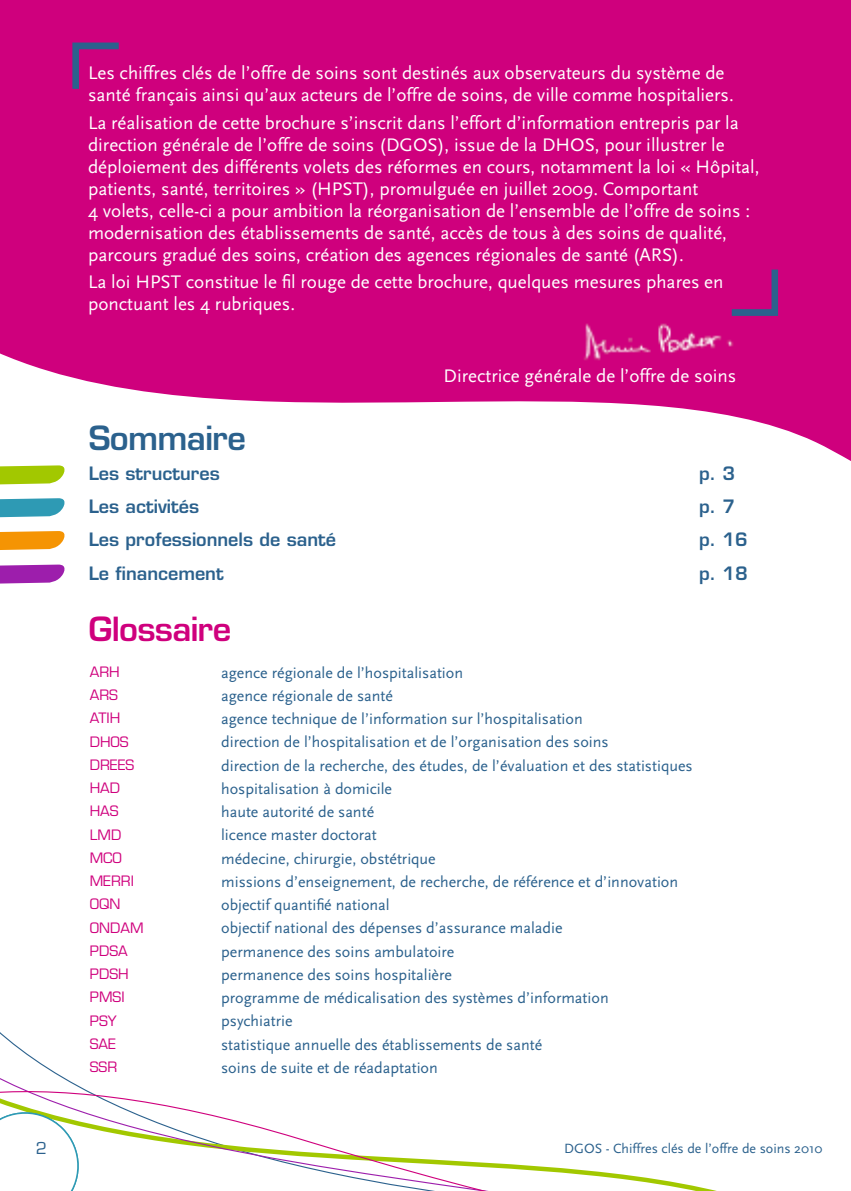
<style>
.page{position:relative;width:851px;height:1191px;background:#fff}
.page>*{position:absolute;margin:0;border:0;box-sizing:border-box;transform-origin:0 0}
.t1{font:600 32.4px "Eurostile";letter-spacing:-.02em;color:#cf007d}
.t2{font:600 32.4px "Eurostile";letter-spacing:-.02em;color:#2b618d}
.t3{font:19px/22px "Scala Sans";color:#fff}
.t4{font:600 18px "Eurostile";color:#2b618d}
.t5{font:16px "Scala Sans";color:#2b618d}
.t6{font:16px "Eurostile";color:#2b618d}
.t7{font:14px "Eurostile";color:#cf007d}
.t8{font:14px "Scala Sans";color:#2b618d}
</style>
<div class="page">
<svg style="left:0;top:1062px;width:666px;height:124px"></svg>
<svg style="left:0;top:0;width:850px;height:461px;background:#d5218e"></svg>
<svg style="left:72px;top:43px;width:47px;height:46px;background:#a51881"></svg>
<svg style="left:731px;top:269px;width:47px;height:47px;background:#a41881"></svg>
<svg style="left:0;top:1085px;width:594px;height:106px"></svg>
<svg style="left:0;top:1105px;width:85px;height:86px"></svg>
<svg style="left:0;top:465px;width:65px;height:20px"></svg>
<svg style="left:0;top:498px;width:65px;height:20px"></svg>
<svg style="left:0;top:531px;width:65px;height:19px"></svg>
<svg style="left:0;top:564px;width:65px;height:20px"></svg>
<div style="left:581px;top:320px;width:155px;height:56px;background:#cf007d"></div>
<img style="left:583px;top:323px;width:151px;height:38px">
<p class="t6" style="left:36px;top:1138px;width:13px">2</p>
<p class="t3" style="left:88px;top:62px;width:647px">Les chiffres clés de l’offre de soins sont destinés aux observateurs du système de santé français ainsi qu’aux acteurs de l’offre de soins, de ville comme hospitaliers.</p>
<p class="t3" style="left:88px;top:112px;width:673px">La réalisation de cette brochure s’inscrit dans l’effort d’information entrepris par la direction générale de l’offre de soins (DGOS), issue de la DHOS, pour illustrer le déploiement des différents volets des réformes en cours, notamment la loi « Hôpital, patients, santé, territoires » (HPST), promulguée en juillet 2009. Comportant<br>4 volets, celle-ci a pour ambition la réorganisation de l’ensemble de l’offre de soins : modernisation des établissements de santé, accès de tous à des soins de qualité, parcours gradué des soins, création des agences régionales de santé (ARS).</p>
<p class="t3" style="left:88px;top:271px;width:637px">La loi HPST constitue le fil rouge de cette brochure, quelques mesures phares en ponctuant les 4 rubriques.</p>
<h1 class="t2" style="left:89px;top:418px;width:159px">Sommaire</h1>
<p class="t3" style="left:443px;top:365px;width:294px">Directrice générale de l’offre de soins</p>
<p class="t4" style="left:89px;top:462px;width:132px">Les structures</p>
<p class="t4" style="left:699px;top:462px;width:38px">p. 3</p>
<p class="t4" style="left:89px;top:495px;width:112px">Les activités</p>
<p class="t4" style="left:699px;top:495px;width:38px">p. 7</p>
<p class="t4" style="left:89px;top:528px;width:249px">Les professionnels de santé</p>
<p class="t4" style="left:699px;top:528px;width:50px">p. 16</p>
<p class="t4" style="left:89px;top:561px;width:136px">Le financement</p>
<p class="t4" style="left:699px;top:561px;width:50px">p. 18</p>
<h1 class="t1" style="left:89px;top:609px;width:144px">Glossaire</h1>
<p class="t7" style="left:90px;top:663px;width:31px">ARH</p>
<p class="t5" style="left:221px;top:663px;width:243px">agence régionale de l’hospitalisation</p>
<p class="t7" style="left:90px;top:686px;width:30px">ARS</p>
<p class="t5" style="left:221px;top:687px;width:173px">agence régionale de santé</p>
<p class="t7" style="left:90px;top:710px;width:32px">ATIH</p>
<p class="t5" style="left:221px;top:710px;width:363px">agence technique de l’information sur l’hospitalisation</p>
<p class="t7" style="left:90px;top:733px;width:40px">DHOS</p>
<p class="t5" style="left:221px;top:733px;width:389px">direction de l’hospitalisation et de l’organisation des soins</p>
<p class="t7" style="left:90px;top:756px;width:46px">DREES</p>
<p class="t5" style="left:221px;top:756px;width:473px">direction de la recherche, des études, de l’évaluation et des statistiques</p>
<p class="t7" style="left:90px;top:779px;width:32px">HAD</p>
<p class="t5" style="left:221px;top:780px;width:172px">hospitalisation à domicile</p>
<p class="t7" style="left:90px;top:803px;width:30px">HAS</p>
<p class="t5" style="left:221px;top:803px;width:154px">haute autorité de santé</p>
<p class="t7" style="left:90px;top:826px;width:33px">LMD</p>
<p class="t5" style="left:221px;top:826px;width:157px">licence master doctorat</p>
<p class="t7" style="left:90px;top:849px;width:34px">MCO</p>
<p class="t5" style="left:221px;top:849px;width:216px">médecine, chirurgie, obstétrique</p>
<p class="t7" style="left:90px;top:872px;width:46px">MERRI</p>
<p class="t5" style="left:221px;top:873px;width:458px">missions d’enseignement, de recherche, de référence et d’innovation</p>
<p class="t7" style="left:90px;top:896px;width:32px">OQN</p>
<p class="t5" style="left:221px;top:896px;width:170px">objectif quantifié national</p>
<p class="t7" style="left:90px;top:919px;width:55px">ONDAM</p>
<p class="t5" style="left:221px;top:919px;width:343px">objectif national des dépenses d’assurance maladie</p>
<p class="t7" style="left:90px;top:942px;width:39px">PDSA</p>
<p class="t5" style="left:221px;top:942px;width:235px">permanence des soins ambulatoire</p>
<p class="t7" style="left:90px;top:965px;width:40px">PDSH</p>
<p class="t5" style="left:221px;top:966px;width:232px">permanence des soins hospitalière</p>
<p class="t7" style="left:90px;top:989px;width:36px">PMSI</p>
<p class="t5" style="left:221px;top:989px;width:389px">programme de médicalisation des systèmes d’information</p>
<p class="t7" style="left:90px;top:1012px;width:28px">PSY</p>
<p class="t5" style="left:221px;top:1012px;width:73px">psychiatrie</p>
<p class="t7" style="left:90px;top:1035px;width:28px">SAE</p>
<p class="t5" style="left:221px;top:1035px;width:322px">statistique annuelle des établissements de santé</p>
<p class="t7" style="left:90px;top:1058px;width:29px">SSR</p>
<p class="t5" style="left:221px;top:1059px;width:218px">soins de suite et de réadaptation</p>
<p class="t8" style="left:564px;top:1141px;width:260px">DGOS - Chiffres clés de l’offre de soins 2010</p>
</div>
